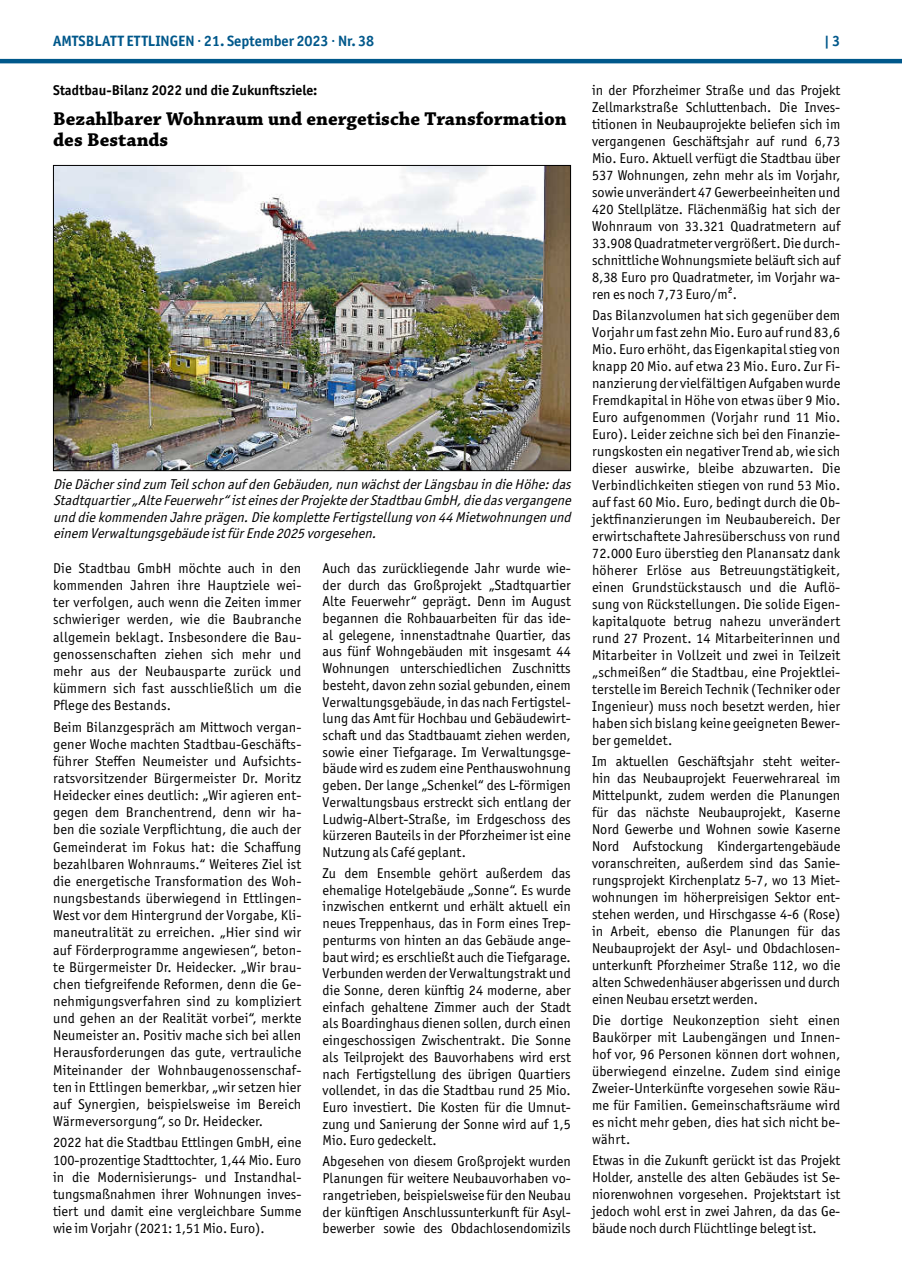
<style>
.page{position:relative;width:902px;height:1280px;background:#fff}
.page>*{position:absolute;margin:0;border:0;box-sizing:border-box;transform-origin:0 0}
.t1{font:700 19.5px/21px "Chaparral Pro";color:#000}
.t2{font:700 15px "Officina Sans ITC Pro";color:#00588b}
.t3{font:14.25px/17px "Officina Sans ITC Pro";color:#000;text-align:justify}
.t4{font:italic 14.25px/16.5px "Officina Sans ITC Pro";color:#000;text-align:justify}
.t5{font:700 14.25px "Officina Sans ITC Pro";color:#000}
</style>
<div class="page">
<hr style="left:0;top:59px;width:901px;height:4px;background:#00588b">
<img style="left:55px;top:167px;width:513px;height:302px">
<div style="left:53px;top:165px;width:517px;height:306px;border:1px solid #000"></div>
<p class="t2" style="left:53px;top:31px;width:322px">AMTSBLATT ETTLINGEN · 21. September 2023 · Nr. 38</p>
<p class="t2" style="left:824px;top:31px;width:18px">| 3</p>
<p class="t5" style="left:53px;top:82px;width:266px">Stadtbau-Bilanz 2022 und die Zukunftsziele:</p>
<h1 class="t1" style="left:53px;top:109px;width:515px">Bezahlbarer Wohnraum und energetische Transformation des Bestands</h1>
<p class="t3" style="left:592px;top:82px;width:250px">in der Pforzheimer Straße und das Projekt Zellmarkstraße Schluttenbach. Die Inves&shy;titionen in Neubauprojekte beliefen sich im vergangenen Geschäftsjahr auf rund 6,73<br>Mio. Euro. Aktuell verfügt die Stadtbau über 537 Wohnungen, zehn mehr als im Vorjahr, sowie unverändert 47 Gewerbeeinheiten und 420 Stellplätze. Flächenmäßig hat sich der Wohnraum von 33.321 Quadratmetern auf 33.908 Quadratmeter vergrößert. Die durch&shy;schnittliche Wohnungsmiete beläuft sich auf 8,38 Euro pro Quadratmeter, im Vorjahr wa&shy;ren es noch 7,73 Euro/m².</p>
<p class="t3" style="left:592px;top:307px;width:250px">Das Bilanzvolumen hat sich gegenüber dem Vorjahr um fast zehn Mio. Euro auf rund 83,6<br>Mio. Euro erhöht, das Eigenkapital stieg von knapp 20 Mio. auf etwa 23 Mio. Euro. Zur Fi&shy;nanzierung der vielfältigen Aufgaben wurde Fremdkapital in Höhe von etwas über 9 Mio.<br>Euro aufgenommen (Vorjahr rund 11 Mio.<br>Euro). Leider zeichne sich bei den Finanzie&shy;rungskosten ein negativer Trend ab, wie sich dieser auswirke, bleibe abzuwarten. Die Verbindlichkeiten stiegen von rund 53 Mio. auf fast 60 Mio. Euro, bedingt durch die Ob&shy;jektfinanzierungen im Neubaubereich. Der erwirtschaftete Jahresüberschuss von rund 72.000 Euro überstieg den Planansatz dank höherer Erlöse aus Betreuungstätigkeit, einen Grundstückstausch und die Auflö&shy;sung von Rückstellungen. Die solide Eigen&shy;kapitalquote betrug nahezu unverändert rund 27 Prozent. 14 Mitarbeiterinnen und Mitarbeiter in Vollzeit und zwei in Teilzeit „schmeißen“ die Stadtbau, eine Projektlei&shy;terstelle im Bereich Technik (Techniker oder Ingenieur) muss noch besetzt werden, hier haben sich bislang keine geeigneten Bewer&shy;ber gemeldet.</p>
<p class="t3" style="left:592px;top:753px;width:250px">Im aktuellen Geschäftsjahr steht weiter&shy;hin das Neubauprojekt Feuerwehrareal im Mittelpunkt, zudem werden die Planungen für das nächste Neubauprojekt, Kaserne Nord Gewerbe und Wohnen sowie Kaserne Nord Aufstockung Kindergartengebäude voranschreiten, außerdem sind das Sanie&shy;rungsprojekt Kirchenplatz 5-7, wo 13 Miet&shy;wohnungen im höherpreisigen Sektor ent&shy;stehen werden, und Hirschgasse 4-6 (Rose) in Arbeit, ebenso die Planungen für das Neubauprojekt der Asyl- und Obdachlosen&shy;unterkunft Pforzheimer Straße 112, wo die alten Schwedenhäuser abgerissen und durch einen Neubau ersetzt werden.</p>
<p class="t3" style="left:592px;top:1012px;width:250px">Die dortige Neukonzeption sieht einen Baukörper mit Laubengängen und Innen&shy;hof vor, 96 Personen können dort wohnen, überwiegend einzelne. Zudem sind einige Zweier-Unterkünfte vorgesehen sowie Räu&shy;me für Familien. Gemeinschaftsräume wird es nicht mehr geben, dies hat sich nicht be&shy;währt.</p>
<p class="t3" style="left:592px;top:1152px;width:250px">Etwas in die Zukunft gerückt ist das Projekt Holder, anstelle des alten Gebäudes ist Se&shy;niorenwohnen vorgesehen. Projektstart ist jedoch wohl erst in zwei Jahren, da das Ge&shy;bäude noch durch Flüchtlinge belegt ist.</p>
<p class="t4" style="left:53px;top:476px;width:523px">DieDächersindzum Teilschon auf den Gebäuden,nun wächstderLängsbauin dieHöhe:das Stadtquartier„AlteFeuerwehr“isteinesderProjektederStadtbauGmbH,diedasvergangene unddiekommenden Jahreprägen.DiekompletteFertigstellungvon 44Mietwohnungen und einem VerwaltungsgebäudeistfürEnde2025vorgesehen.</p>
<p class="t3" style="left:53px;top:559px;width:250px">Die Stadtbau GmbH möchte auch in den kommenden Jahren ihre Hauptziele wei&shy;ter verfolgen, auch wenn die Zeiten immer schwieriger werden, wie die Baubranche allgemein beklagt. Insbesondere die Bau&shy;genossenschaften ziehen sich mehr und mehr aus der Neubausparte zurück und kümmern sich fast ausschließlich um die Pflege des Bestands.</p>
<p class="t3" style="left:53px;top:718px;width:250px">Beim Bilanzgespräch am Mittwoch vergan&shy;gener Woche machten Stadtbau-Geschäfts&shy;führer Steffen Neumeister und Aufsichts&shy;ratsvorsitzender Bürgermeister Dr. Moritz Heidecker eines deutlich: „Wir agieren ent&shy;gegen dem Branchentrend, denn wir ha&shy;ben die soziale Verpflichtung, die auch der Gemeinderat im Fokus hat: die Schaffung bezahlbaren Wohnraums.“ Weiteres Ziel ist die energetische Transformation des Woh&shy;nungsbestands überwiegend in Ettlingen-West vor dem Hintergrund der Vorgabe, Kli&shy;maneutralität zu erreichen. „Hier sind wir auf Förderprogramme angewiesen“, beton&shy;te Bürgermeister Dr. Heidecker. „Wir brau&shy;chen tiefgreifende Reformen, denn die Ge&shy;nehmigungsverfahren sind zu kompliziert und gehen an der Realität vorbei“, merkte Neumeister an. Positiv mache sich bei allen Herausforderungen das gute, vertrauliche Miteinander der Wohnbaugenossenschaf&shy;ten in Ettlingen bemerkbar, „wir setzen hier auf Synergien, beispielsweise im Bereich Wärmeversorgung“, so Dr. Heidecker.</p>
<p class="t3" style="left:53px;top:1134px;width:250px">2022 hat die Stadtbau Ettlingen GmbH, eine 100-prozentige Stadttochter, 1,44 Mio. Euro in die Modernisierungs- und Instandhal&shy;tungsmaßnahmen ihrer Wohnungen inves&shy;tiert und damit eine vergleichbare Summe wie im Vorjahr (2021: 1,51 Mio. Euro).</p>
<p class="t3" style="left:322px;top:560px;width:250px">Auch das zurückliegende Jahr wurde wie&shy;der durch das Großprojekt „Stadtquartier Alte Feuerwehr“ geprägt. Denn im August begannen die Rohbauarbeiten für das ide&shy;al gelegene, innenstadtnahe Quartier, das aus fünf Wohngebäuden mit insgesamt 44<br>Wohnungen unterschiedlichen Zuschnitts besteht, davon zehn sozial gebunden, einem Verwaltungsgebäude, in das nach Fertigstel&shy;lung das Amt für Hochbau und Gebäudewirt&shy;schaft und das Stadtbauamt ziehen werden, sowie einer Tiefgarage. Im Verwaltungsge&shy;bäude wird es zudem eine Penthauswohnung geben. Der lange „Schenkel“ des L-förmigen Verwaltungsbaus erstreckt sich entlang der Ludwig-Albert-Straße, im Erdgeschoss des kürzeren Bauteils in der Pforzheimer ist eine Nutzung als Café geplant.</p>
<p class="t3" style="left:322px;top:865px;width:250px">Zu dem Ensemble gehört außerdem das ehemalige Hotelgebäude „Sonne“. Es wurde inzwischen entkernt und erhält aktuell ein neues Treppenhaus, das in Form eines Trep&shy;penturms von hinten an das Gebäude ange&shy;baut wird; es erschließt auch die Tiefgarage.<br>Verbunden werden der Verwaltungstrakt und die Sonne, deren künftig 24 moderne, aber einfach gehaltene Zimmer auch der Stadt als Boardinghaus dienen sollen, durch einen eingeschossigen Zwischentrakt. Die Sonne als Teilprojekt des Bauvorhabens wird erst nach Fertigstellung des übrigen Quartiers vollendet, in das die Stadtbau rund 25 Mio.<br>Euro investiert. Die Kosten für die Umnut&shy;zung und Sanierung der Sonne wird auf 1,5<br>Mio. Euro gedeckelt.</p>
<p class="t3" style="left:322px;top:1153px;width:250px">Abgesehen von diesem Großprojekt wurden Planungen für weitere Neubauvorhaben vo&shy;rangetrieben, beispielsweise für den Neubau der künftigen Anschlussunterkunft für Asyl&shy;bewerber sowie des Obdachlosendomizils</p>
</div>
